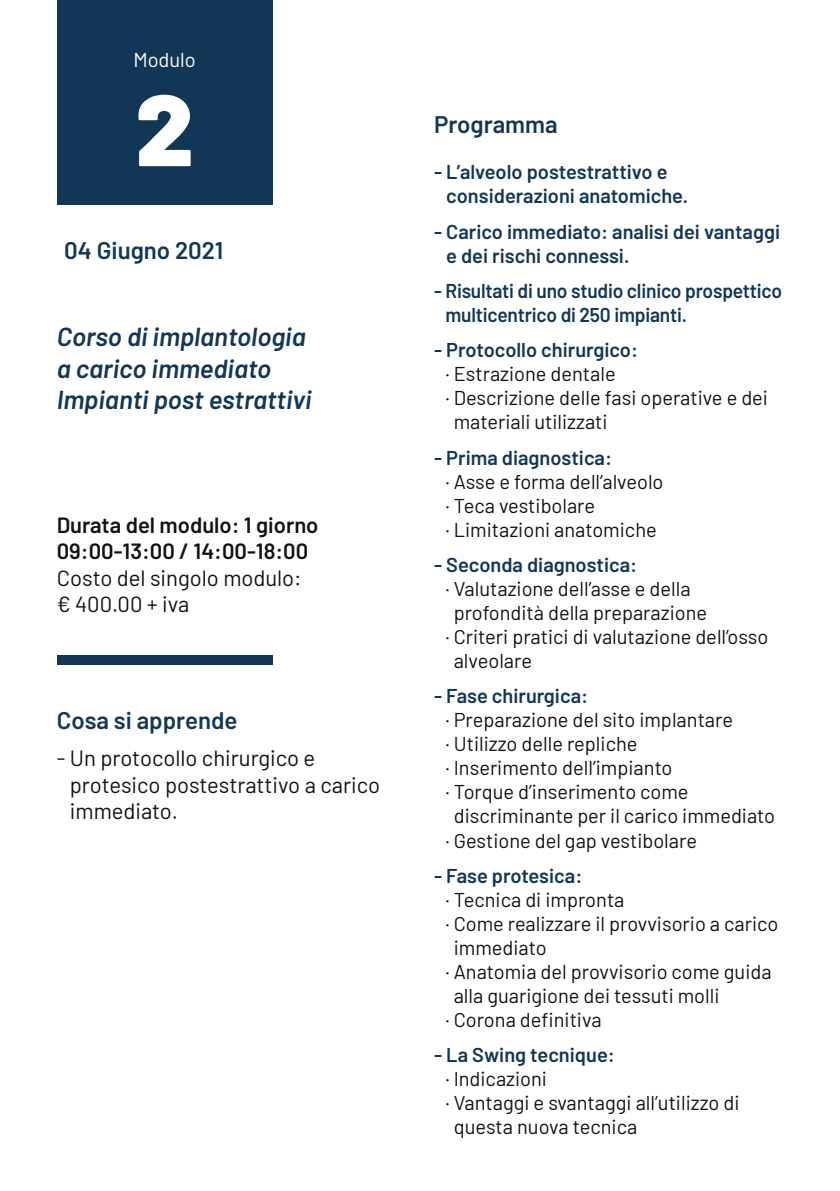
<style>
.page{position:relative;width:840px;height:1191px;background:#fff}
.page>*{position:absolute;margin:0;border:0;box-sizing:border-box;transform-origin:0 0}
.t1{font:900 101px "Barlow";color:#fff}
.t2{font:italic 600 26px/31.2px "Barlow";color:#123756}
.t3{font:600 24px "Barlow";color:#123756}
.t4{font:22px/26.4px "Barlow";color:#121212}
.t5{font:600 22px/26.4px "Barlow";color:#121212}
.t6{font:20px/24px "Barlow";color:#121212}
.t7{font:600 20px/24px "Barlow";color:#123756}
.t8{font:600 20px/24px "Barlow";color:#123756;scale:.96 1}
.t9{font:20px "Barlow";color:#fff}
</style>
<div class="page">
<div style="left:57px;top:0;width:215px;height:204px;background:#123756"></div>
<div style="left:57px;top:655px;width:215px;height:10px;background:#123756"></div>
<p class="t9" style="left:133px;top:45px;width:64px">Modulo</p>
<h1 class="t1" style="left:135px;top:54px;width:60px">2</h1>
<p class="t3" style="left:64px;top:233px;width:160px">04 Giugno 2021</p>
<h2 class="t2" style="left:57px;top:319px;width:256px">Corso di implantologia a carico immediato<br>Impianti post estrattivi</h2>
<p class="t5" style="left:57px;top:510px;width:263px">Durata del modulo: 1 giorno<br>09:00-13:00 / 14:00-18:00</p>
<p class="t4" style="left:57px;top:562px;width:246px">Costo del singolo modulo: € 400.00 + iva</p>
<p class="t3" style="left:57px;top:702px;width:182px">Cosa si apprende</p>
<p class="t4" style="left:70px;top:743px;width:311px;text-indent:-13px">- Un protocollo chirurgico e protesico postestrattivo a carico immediato.</p>
<p class="t3" style="left:434px;top:106px;width:125px">Programma</p>
<p class="t7" style="left:446px;top:158px;width:243px;text-indent:-12px">- L’alveolo postestrattivo e considerazioni anatomiche.</p>
<p class="t7" style="left:446px;top:218px;width:335px;text-indent:-12px">- Carico immediato: analisi dei vantaggi e dei rischi connessi.</p>
<p class="t8" style="left:445px;top:277px;width:352px;text-indent:-11px">- Risultati di uno studio clinico prospettico multicentrico di 250 impianti.</p>
<p class="t7" style="left:434px;top:336px;width:205px">- Protocollo chirurgico:</p>
<p class="t6" style="left:445px;top:360px;width:171px">· Estrazione dentale</p>
<p class="t6" style="left:445px;top:384px;width:324px">· Descrizione delle fasi operative e dei</p>
<p class="t6" style="left:453px;top:408px;width:155px">materiali utilizzati</p>
<p class="t7" style="left:434px;top:444px;width:179px">- Prima diagnostica:</p>
<p class="t6" style="left:445px;top:468px;width:219px">· Asse e forma dell’alveolo · Teca vestibolare<br>· Limitazioni anatomiche</p>
<p class="t7" style="left:434px;top:551px;width:204px">- Seconda diagnostica:</p>
<p class="t6" style="left:445px;top:575px;width:246px">· Valutazione dell’asse e della</p>
<p class="t6" style="left:453px;top:599px;width:255px">profondità della preparazione</p>
<p class="t6" style="left:445px;top:623px;width:324px">· Criteri pratici di valutazione dell’osso</p>
<p class="t6" style="left:453px;top:647px;width:80px">alveolare</p>
<p class="t7" style="left:434px;top:682px;width:155px">- Fase chirurgica:</p>
<p class="t6" style="left:445px;top:706px;width:289px">· Preparazione del sito implantare</p>
<p class="t6" style="left:445px;top:730px;width:193px">· Utilizzo delle repliche</p>
<p class="t6" style="left:445px;top:754px;width:228px">· Inserimento dell’impianto</p>
<p class="t6" style="left:445px;top:778px;width:244px">· Torque d’inserimento come</p>
<p class="t6" style="left:453px;top:802px;width:322px">discriminante per il carico immediato</p>
<p class="t6" style="left:445px;top:826px;width:253px">· Gestione del gap vestibolare</p>
<p class="t7" style="left:434px;top:862px;width:150px">- Fase protesica:</p>
<p class="t6" style="left:445px;top:886px;width:180px">· Tecnica di impronta</p>
<p class="t6" style="left:445px;top:910px;width:334px">· Come realizzare il provvisorio a carico</p>
<p class="t6" style="left:453px;top:934px;width:94px">immediato</p>
<p class="t6" style="left:445px;top:958px;width:327px">· Anatomia del provvisorio come guida</p>
<p class="t6" style="left:453px;top:982px;width:267px">alla guarigione dei tessuti molli</p>
<p class="t6" style="left:445px;top:1006px;width:157px">· Corona definitiva</p>
<p class="t7" style="left:434px;top:1041px;width:182px">- La Swing tecnique:</p>
<p class="t6" style="left:445px;top:1065px;width:103px">· Indicazioni</p>
<p class="t6" style="left:445px;top:1089px;width:295px">· Vantaggi e svantaggi all’utilizzo di</p>
<p class="t6" style="left:453px;top:1113px;width:185px">questa nuova tecnica</p>
</div>
